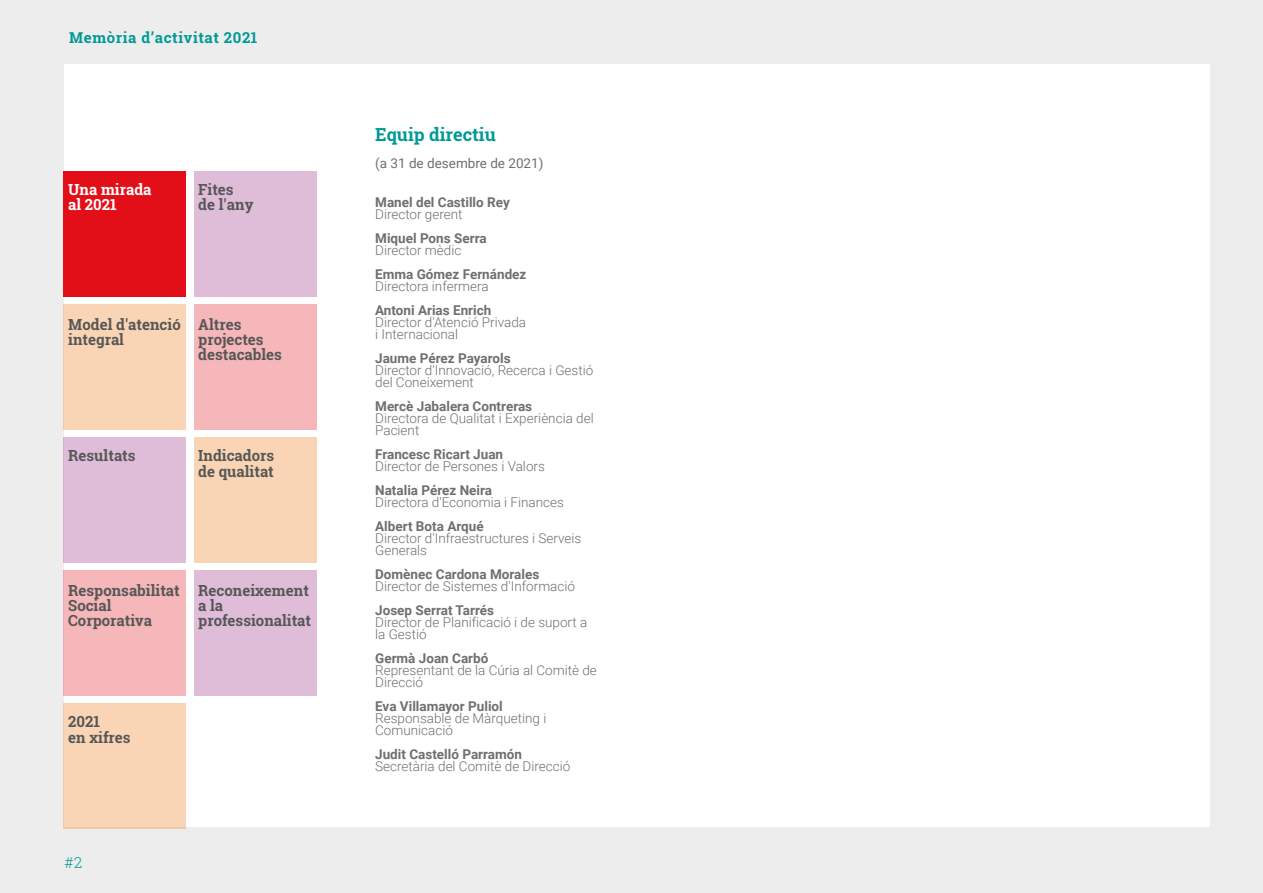
<style>
.page{position:relative;width:1263px;height:893px;background:#ededed}
.page>*{position:absolute;margin:0;border:0;box-sizing:border-box;transform-origin:0 0}
.t1{font:700 18px "Roboto Slab";color:#009a96}
.t2{font:700 15.3px/15.3px "Roboto Slab";color:#575756}
.t3{font:700 15.3px/15.3px "Roboto Slab";color:#fff}
.t4{font:700 15px "Roboto Slab";letter-spacing:.04em;color:#009a96}
.t5{font:300 15px "Roboto Slab";color:#009a96}
.t6{font:300 13.5px/12px "Roboto";color:#706f6f}
.t7{font:700 13.5px "Roboto";color:#706f6f}
.t8{font:13.5px "Roboto";color:#706f6f}
</style>
<div class="page">
<div style="left:64px;top:64px;width:1146px;height:762px;background:#fff"></div>
<div style="left:63px;top:171px;width:123px;height:125px;background:#e20e18"></div>
<div style="left:194px;top:171px;width:122px;height:125px;background:#dfbdd9"></div>
<div style="left:63px;top:304px;width:123px;height:125px;background:#f9d5b6"></div>
<div style="left:194px;top:304px;width:122px;height:125px;background:#f6b7ba"></div>
<div style="left:63px;top:437px;width:123px;height:125px;background:#dfbdd9"></div>
<div style="left:194px;top:437px;width:122px;height:125px;background:#f9d5b6"></div>
<div style="left:63px;top:570px;width:123px;height:125px;background:#f6b7ba"></div>
<div style="left:194px;top:570px;width:122px;height:125px;background:#dfbdd9"></div>
<div style="left:63px;top:703px;width:123px;height:126px;background:#f9d5b6"></div>
<p class="t4" style="left:69px;top:28px;width:190px">Memòria d’activitat 2021</p>
<p class="t3" style="left:68px;top:182px;width:85px">Una mirada al 2021</p>
<p class="t2" style="left:198px;top:182px;width:57px">Fites de l'any</p>
<p class="t2" style="left:68px;top:316px;width:114px">Model d'atenció integral</p>
<p class="t2" style="left:198px;top:316px;width:85px">Altres projectes destacables</p>
<p class="t2" style="left:68px;top:448px;width:69px">Resultats</p>
<p class="t2" style="left:198px;top:448px;width:77px">Indicadors de qualitat</p>
<p class="t2" style="left:68px;top:582px;width:113px">Responsabilitat<br>Social<br>Corporativa</p>
<p class="t2" style="left:198px;top:582px;width:114px">Reconeixement a la professionalitat</p>
<p class="t2" style="left:68px;top:714px;width:64px">2021<br>en xifres</p>
<p class="t5" style="left:65px;top:853px;width:19px">#2</p>
<h1 class="t1" style="left:375px;top:122px;width:122px">Equip directiu</h1>
<p class="t8" style="left:375px;top:154px;width:170px">(a 31 de desembre de 2021)</p>
<p class="t7" style="left:375px;top:193px;width:136px">Manel del Castillo Rey</p>
<p class="t6" style="left:375px;top:208px;width:89px">Director gerent</p>
<p class="t7" style="left:375px;top:229px;width:113px">Miquel Pons Serra</p>
<p class="t6" style="left:375px;top:244px;width:88px">Director mèdic</p>
<p class="t7" style="left:375px;top:265px;width:153px">Emma Gómez Fernández</p>
<p class="t6" style="left:375px;top:280px;width:115px">Directora infermera</p>
<p class="t7" style="left:375px;top:301px;width:118px">Antoni Arias Enrich</p>
<p class="t6" style="left:375px;top:316px;width:152px">Director d'Atenció Privada i Internacional</p>
<p class="t7" style="left:375px;top:349px;width:137px">Jaume Pérez Payarols</p>
<p class="t6" style="left:375px;top:364px;width:220px">Director d'Innovació, Recerca i Gestió del Coneixement</p>
<p class="t7" style="left:375px;top:397px;width:159px">Mercè Jabalera Contreras</p>
<p class="t6" style="left:375px;top:412px;width:220px">Directora de Qualitat i Experiència del<br>Pacient</p>
<p class="t7" style="left:375px;top:445px;width:129px">Francesc Ricart Juan</p>
<p class="t6" style="left:375px;top:460px;width:171px">Director de Persones i Valors</p>
<p class="t7" style="left:375px;top:481px;width:118px">Natalia Pérez Neira</p>
<p class="t6" style="left:375px;top:496px;width:190px">Directora d'Economia i Finances</p>
<p class="t7" style="left:375px;top:517px;width:110px">Albert Bota Arqué</p>
<p class="t6" style="left:375px;top:532px;width:208px">Director d'Infraestructures i Serveis<br>Generals</p>
<p class="t7" style="left:375px;top:565px;width:166px">Domènec Cardona Morales</p>
<p class="t6" style="left:375px;top:580px;width:201px">Director de Sistemes d'Informació</p>
<p class="t7" style="left:375px;top:601px;width:120px">Josep Serrat Tarrés</p>
<p class="t6" style="left:375px;top:616px;width:214px">Director de Planificació i de suport a la Gestió</p>
<p class="t7" style="left:375px;top:649px;width:115px">Germà Joan Carbó</p>
<p class="t6" style="left:375px;top:664px;width:223px">Representant de la Cúria al Comitè de<br>Direcció</p>
<p class="t7" style="left:375px;top:697px;width:129px">Eva Villamayor Puliol</p>
<p class="t6" style="left:375px;top:712px;width:173px">Responsable de Màrqueting i<br>Comunicació</p>
<p class="t7" style="left:375px;top:745px;width:148px">Judit Castelló Parramón</p>
<p class="t6" style="left:375px;top:760px;width:197px">Secretària del Comitè de Direcció</p>
</div>
